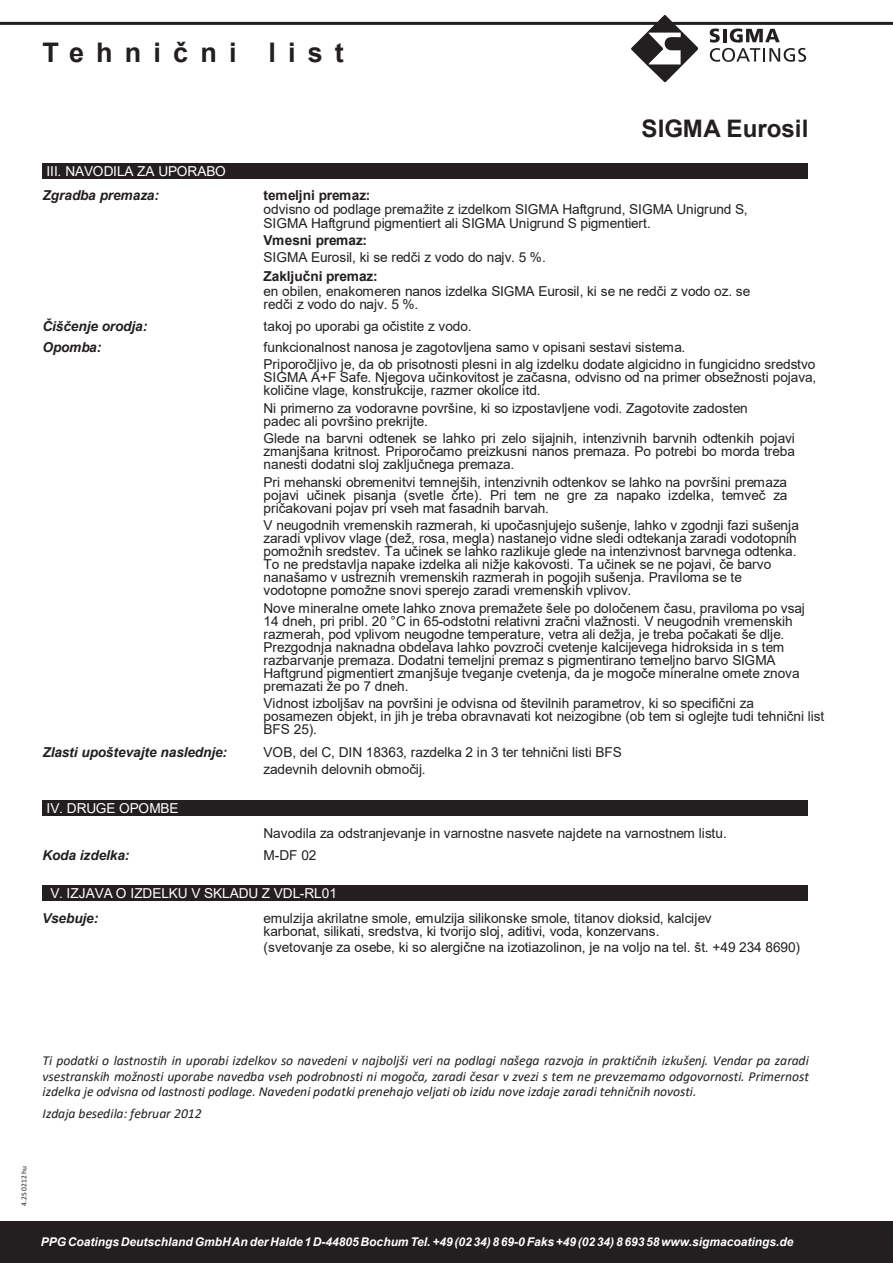
<style>
.page{position:relative;width:893px;height:1263px;background:#fff}
.page>*{position:absolute;margin:0;border:0;box-sizing:border-box;transform-origin:0 0}
.t1{font:700 27px "Arial";letter-spacing:.45em;color:#231f20}
.t2{font:700 26.25px "Arial";letter-spacing:.5em;color:#231f20}
.t3{font:700 24.15px "Arial";color:#231f20}
.t4{font:13.65px/12.9px "Arial";letter-spacing:-.005em;color:#231f20}
.t5{font:italic 13.65px/15.6px "Calibri";letter-spacing:-.005em;color:#231f20;text-align:justify}
.t6{font:italic 13.65px "Lucida Sans";color:#fff}
.t7{font:italic 700 13.65px "Arial";letter-spacing:-.005em;color:#231f20}
.t8{font:13.65px "Arial";letter-spacing:-.01em;color:#fff}
.t9{font:700 13.65px "Arial";letter-spacing:-.005em;color:#231f20}
.t10{font:italic 700 12px "Arial";color:#fff}
.t11{font:7.5px "Calibri";letter-spacing:.015em;color:#231f20}
</style>
<div class="page">
<div style="left:0;top:1221px;width:893px;height:42px;background:#231f20"></div>
<hr style="left:0;top:22px;width:893px;height:3px;background:#231f20">
<svg style="left:631px;top:15px;width:67px;height:67px"></svg>
<svg style="left:710px;top:29px;width:96px;height:33px"></svg>
<div style="left:42px;top:163px;width:765px;height:16px;background:#231f20"></div>
<div style="left:42px;top:800px;width:765px;height:16px;background:#231f20"></div>
<div style="left:42px;top:885px;width:765px;height:16px;background:#231f20"></div>
<h2 class="t2" style="left:42px;top:33px;width:39px">T e</h2>
<h2 class="t2" style="left:122px;top:33px;width:141px">hnični</h2>
<h1 class="t1" style="left:43px;top:33px;width:303px">Tehnični list</h1>
<h3 class="t3" style="left:642px;top:111px;width:168px">SIGMA Eurosil</h3>
<p class="t8" style="left:46px;top:162px;width:181px">III. NAVODILA ZA UPORABO</p>
<p class="t7" style="left:42px;top:186px;width:118px">Zgradba premaza:</p>
<p class="t9" style="left:264px;top:185px;width:108px">temeljni premaz:</p>
<p class="t4" style="left:264px;top:203px;width:486px;line-height:13.4px">odvisno od podlage premažite z izdelkom SIGMA Haftgrund, SIGMA Unigrund S,<br>SIGMA Haftgrund pigmentiert ali SIGMA Unigrund S pigmentiert.</p>
<p class="t9" style="left:264px;top:231px;width:105px">Vmesni premaz:</p>
<p class="t4" style="left:264px;top:251px;width:284px">SIGMA Eurosil, ki se redči z vodo do najv. 5 %.</p>
<p class="t9" style="left:264px;top:266px;width:116px">Zaključni premaz:</p>
<p class="t4" style="left:264px;top:284px;width:488px">en obilen, enakomeren nanos izdelka SIGMA Eurosil, ki se ne redči z vodo oz. se redči z vodo do najv. 5 %.</p>
<p class="t7" style="left:43px;top:317px;width:106px">Čiščenje orodja:</p>
<p class="t4" style="left:264px;top:319px;width:209px">takoj po uporabi ga očistite z vodo.</p>
<p class="t7" style="left:42px;top:338px;width:60px">Opomba:</p>
<p class="t4" style="left:264px;top:339px;width:553px;line-height:17px">funkcionalnost nanosa je zagotovljena samo v opisani sestavi sistema.<br>Priporočljivo je, da ob prisotnosti plesni in alg izdelku dodate algicidno in fungicidno sredstvo</p>
<p class="t4" style="left:264px;top:371px;width:554px;line-height:13.4px">SIGMA A+F Safe. Njegova učinkovitost je začasna, odvisno od na primer obsežnosti pojava, količine vlage, konstrukcije, razmer okolice itd.</p>
<p class="t4" style="left:264px;top:401px;width:486px">Ni primerno za vodoravne površine, ki so izpostavljene vodi. Zagotovite zadosten padec ali površino prekrijte.</p>
<p class="t4" style="left:264px;top:432px;width:533px;text-align:justify">Glede na barvni odtenek se lahko pri zelo sijajnih, intenzivnih barvnih odtenkih pojavi zmanjšana kritnost. Priporočamo preizkusni nanos premaza. Po potrebi bo morda treba nanesti dodatni sloj zaključnega premaza.</p>
<p class="t4" style="left:264px;top:475px;width:525px;text-align:justify">Pri mehanski obremenitvi temnejših, intenzivnih odtenkov se lahko na površini premaza pojavi učinek pisanja (svetle črte). Pri tem ne gre za napako izdelka, temveč za pričakovani pojav pri vseh mat fasadnih barvah.</p>
<p class="t4" style="left:264px;top:519px;width:537px">V neugodnih vremenskih razmerah, ki upočasnjujejo sušenje, lahko v zgodnji fazi sušenja zaradi vplivov vlage (dež, rosa, megla) nastanejo vidne sledi odtekanja zaradi vodotopnih pomožnih sredstev. Ta učinek se lahko razlikuje glede na intenzivnost barvnega odtenka.<br>To ne predstavlja napake izdelka ali nižje kakovosti. Ta učinek se ne pojavi, če barvo nanašamo v ustreznih vremenskih razmerah in pogojih sušenja. Praviloma se te vodotopne pomožne snovi sperejo zaradi vremenskih vplivov.</p>
<p class="t4" style="left:264px;top:601px;width:543px">Nove mineralne omete lahko znova premažete šele po določenem času, praviloma po vsaj 14 dneh, pri pribl. 20 °C in 65-odstotni relativni zračni vlažnosti. V neugodnih vremenskih razmerah, pod vplivom neugodne temperature, vetra ali dežja, je treba počakati še dlje.<br>Prezgodnja naknadna obdelava lahko povzroči cvetenje kalcijevega hidroksida in s tem razbarvanje premaza. Dodatni temeljni premaz s pigmentirano temeljno barvo SIGMA Haftgrund pigmentiert zmanjšuje tveganje cvetenja, da je mogoče mineralne omete znova premazati že po 7 dneh.</p>
<p class="t4" style="left:264px;top:696px;width:562px">Vidnost izboljšav na površini je odvisna od številnih parametrov, ki so specifični za posamezen objekt, in jih je treba obravnavati kot neizogibne (ob tem si oglejte tudi tehnični list<br>BFS 25).</p>
<p class="t7" style="left:42px;top:743px;width:186px">Zlasti upoštevajte naslednje:</p>
<p class="t4" style="left:264px;top:743px;width:360px;line-height:17px">VOB, del C, DIN 18363, razdelka 2 in 3 ter tehnični listi BFS zadevnih delovnih območij.</p>
<p class="t8" style="left:46px;top:798px;width:134px">IV. DRUGE OPOMBE</p>
<p class="t4" style="left:264px;top:827px;width:465px">Navodila za odstranjevanje in varnostne nasvete najdete na varnostnem listu.</p>
<p class="t7" style="left:42px;top:846px;width:89px">Koda izdelka:</p>
<p class="t4" style="left:264px;top:849px;width:54px">M-DF 02</p>
<p class="t8" style="left:50px;top:884px;width:288px">V. IZJAVA O IZDELKU V SKLADU Z VDL-RL01</p>
<p class="t7" style="left:42px;top:909px;width:58px">Vsebuje:</p>
<p class="t4" style="left:264px;top:912px;width:450px">emulzija akrilatne smole, emulzija silikonske smole, titanov dioksid, kalcijev karbonat, silikati, sredstva, ki tvorijo sloj, aditivi, voda, konzervans.</p>
<p class="t4" style="left:264px;top:940px;width:538px">(svetovanje za osebe, ki so alergične na izotiazolinon, je na voljo na tel. št. +49 234 8690)</p>
<p class="t5" style="left:42px;top:1052px;width:768px">Ti podatki o lastnostih in uporabi izdelkov so navedeni v najboljši veri na podlagi našega razvoja in praktičnih izkušenj. Vendar pa zaradi vsestranskih možnosti uporabe navedba vseh podrobnosti ni mogoča, zaradi česar v zvezi s tem ne prevzemamo odgovornosti. Primernost izdelka je odvisna od lastnosti podlage. Navedeni podatki prenehajo veljati ob izidu nove izdaje zaradi tehničnih novosti.</p>
<p class="t5" style="left:42px;top:1105px;width:161px">Izdaja besedila: februar 2012</p>
<p class="t11" style="left:19px;top:1206px;width:41px;rotate:-90deg">4.25 0212 hu</p>
<p class="t6" style="left:42px;top:1234px;width:770px">PPG Coatings Deutschland GmbH An der Halde 1 D-44805 Bochum Tel. +49 (02 34) 8 690 Faks +49 (02 34) 8 693 58</p>
<p class="t10" style="left:41px;top:1234px;width:754px">PPG Coatings Deutschland GmbH An der Halde 1 D-44805 Bochum Tel. +49 (02 34) 8 69-0 Faks +49 (02 34) 8 693 58 www.sigmacoatings.de</p>
</div>
